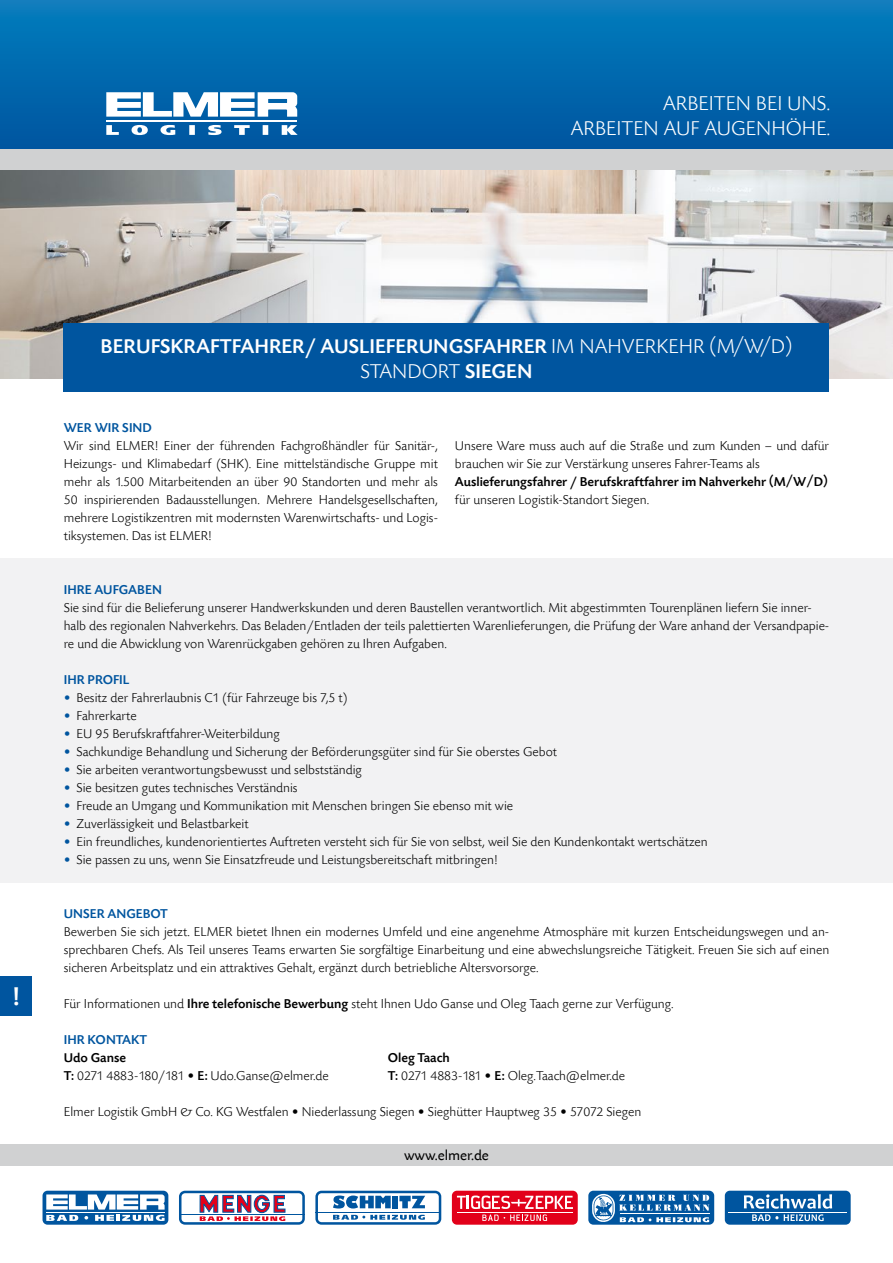
<style>
.page{position:relative;width:893px;height:1263px;background:#fff}
.page>*{position:absolute;margin:0;border:0;box-sizing:border-box;transform-origin:0 0}
.t1{font:500 27px "Today SB";color:#fff}
.t2{font:500 21px/25.2px "Today SB";color:#fff;text-align:center}
.t3{font:300 21px/25.2px "Today SB";color:#fff;text-align:right}
.t4{font:15px "Today SB";color:#000}
.t5{font:300 13.5px/18px "Today SB";color:#000;text-align:justify}
.t6{font:500 13.5px "Today SB";color:#000}
.t7{font:500 13.5px "Today SB";color:#00559f}
.s1{font-weight:300}
.s2{color:#00559f}
.s3{font-weight:500}
</style>
<div class="page">
<img style="left:0;top:170px;width:893px;height:208px">
<div style="left:0;top:1144px;width:893px;height:21px;background:#d0d1d2"></div>
<div style="left:0;top:149px;width:893px;height:21px;background:#d0d1d2"></div>
<div style="left:0;top:0;width:893px;height:149px;background:linear-gradient(to bottom,#057ebe,#00559f)"></div>
<div style="left:64px;top:323px;width:765px;height:69px;background:#00559f"></div>
<svg style="left:43px;top:1191px;width:125px;height:34px"></svg>
<hr style="left:46px;top:1211px;width:119px;height:1px;background:#fff">
<svg style="left:179px;top:1191px;width:126px;height:34px"></svg>
<svg style="left:315px;top:1191px;width:126px;height:34px"></svg>
<hr style="left:315px;top:1212px;width:126px;height:1px;background:#00559f">
<svg style="left:588px;top:1191px;width:126px;height:34px;background:#4180b7"></svg>
<hr style="left:620px;top:1213px;width:89px;height:1px;background:#fff">
<svg style="left:725px;top:1191px;width:126px;height:34px;background:#3477b2"></svg>
<svg style="left:452px;top:1191px;width:126px;height:34px;background:#e8394d"></svg>
<hr style="left:457px;top:1211px;width:116px;height:1px;background:#fff">
<div style="left:0;top:976px;width:32px;height:40px;background:#00559f"></div>
<div style="left:0;top:558px;width:893px;height:324px;background:#f2f2f3"></div>
<svg style="left:106px;top:92px;width:191px;height:25px"></svg>
<hr style="left:106px;top:120px;width:191px;height:1px;background:#fff">
<svg style="left:106px;top:125px;width:192px;height:10px"></svg>
<h2 class="t3" style="left:571px;top:91px;width:261px">ARBEITEN BEI UNS.<br>ARBEITEN AUF AUGENHÖHE.</h2>
<h1 class="t1" style="left:12px;top:982px;width:9px">!</h1>
<h2 class="t2" style="left:101px;top:334px;width:693px">BERUFSKRAFTFAHRER/ AUSLIEFERUNGSFAHRER <span class="s1">IM NAHVERKEHR (M/W/D)<br>STANDORT</span> SIEGEN</h2>
<p class="t7" style="left:64px;top:420px;width:90px">WER WIR SIND</p>
<p class="t5" style="left:64px;top:437px;width:376px">Wir sind ELMER! Einer der führenden Fachgroßhändler für Sanitär-, Heizungs- und Klimabedarf (SHK). Eine mittelständische Gruppe mit mehr als 1.500 Mitarbeitenden an über 90 Standorten und mehr als 50 inspirierenden Badausstellungen. Mehrere Handelsgesellschaften, mehrere Logistikzentren mit modernsten Warenwirtschafts- und Logis&shy;tiksystemen. Das ist ELMER!</p>
<p class="t5" style="left:455px;top:437px;width:376px">Unsere Ware muss auch auf die Straße und zum Kunden – und dafür brauchen wir Sie zur Verstärkung unseres Fahrer-Teams als</p>
<p class="t6" style="left:455px;top:474px;width:374px">Auslieferungsfahrer / Berufskraftfahrer im Nahverkehr (M/W/D)</p>
<p class="t5" style="left:455px;top:491px;width:196px">für unseren Logistik-Standort Siegen.</p>
<p class="t7" style="left:64px;top:582px;width:100px">IHRE AUFGABEN</p>
<p class="t5" style="left:64px;top:599px;width:767px;text-align:left">Sie sind für die Belieferung unserer Handwerkskunden und deren Baustellen verantwortlich. Mit abgestimmten Tourenplänen liefern Sie inner&shy;halb des regionalen Nahverkehrs. Das Beladen/Entladen der teils palettierten Warenlieferungen, die Prüfung der Ware anhand der Versandpapie&shy;re und die Abwicklung von Warenrückgaben gehören zu Ihren Aufgaben.</p>
<p class="t7" style="left:64px;top:672px;width:67px">IHR PROFIL</p>
<p class="t5" style="left:64px;top:689px;width:285px"><span class="s2">•</span> Besitz der Fahrerlaubnis C1 (für Fahrzeuge bis 7,5 t)</p>
<p class="t5" style="left:64px;top:707px;width:74px"><span class="s2">•</span> Fahrerkarte</p>
<p class="t5" style="left:64px;top:725px;width:217px"><span class="s2">•</span> EU 95 Berufskraftfahrer-Weiterbildung</p>
<p class="t5" style="left:64px;top:743px;width:495px"><span class="s2">•</span> Sachkundige Behandlung und Sicherung der Beförderungsgüter sind für Sie oberstes Gebot</p>
<p class="t5" style="left:64px;top:761px;width:300px"><span class="s2">•</span> Sie arbeiten verantwortungsbewusst und selbstständig</p>
<p class="t5" style="left:64px;top:779px;width:235px"><span class="s2">•</span> Sie besitzen gutes technisches Verständnis</p>
<p class="t5" style="left:64px;top:797px;width:451px"><span class="s2">•</span> Freude an Umgang und Kommunikation mit Menschen bringen Sie ebenso mit wie</p>
<p class="t5" style="left:64px;top:815px;width:186px"><span class="s2">•</span> Zuverlässigkeit und Belastbarkeit</p>
<p class="t5" style="left:64px;top:833px;width:645px"><span class="s2">•</span> Ein freundliches, kundenorientiertes Auftreten versteht sich für Sie von selbst, weil Sie den Kundenkontakt wertschätzen</p>
<p class="t5" style="left:64px;top:851px;width:435px"><span class="s2">•</span> Sie passen zu uns, wenn Sie Einsatzfreude und Leistungsbereitschaft mitbringen!</p>
<p class="t7" style="left:64px;top:906px;width:106px">UNSER ANGEBOT</p>
<p class="t5" style="left:64px;top:923px;width:767px">Bewerben Sie sich jetzt. ELMER bietet Ihnen ein modernes Umfeld und eine angenehme Atmosphäre mit kurzen Entscheidungswegen und an&shy;sprechbaren Chefs. Als Teil unseres Teams erwarten Sie sorgfältige Einarbeitung und eine abwechslungsreiche Tätigkeit. Freuen Sie sich auf einen sicheren Arbeitsplatz und ein attraktives Gehalt, ergänzt durch betriebliche Altersvorsorge.</p>
<p class="t5" style="left:64px;top:995px;width:611px">Für Informationen und <span class="s3">Ihre telefonische Bewerbung</span> steht Ihnen Udo Ganse und Oleg Taach gerne zur Verfügung.</p>
<p class="t7" style="left:64px;top:1032px;width:85px">IHR KONTAKT</p>
<p class="t6" style="left:64px;top:1050px;width:64px">Udo Ganse</p>
<p class="t6" style="left:388px;top:1050px;width:63px">Oleg Taach</p>
<p class="t5" style="left:64px;top:1067px;width:267px"><span class="s3">T:</span> 0271 4883-180/181 • <span class="s3">E:</span> Udo.Ganse@elmer.de</p>
<p class="t5" style="left:388px;top:1067px;width:239px"><span class="s3">T:</span> 0271 4883-181 • <span class="s3">E:</span> Oleg.Taach@elmer.de</p>
<p class="t5" style="left:64px;top:1103px;width:579px">Elmer Logistik GmbH &amp; Co. KG Westfalen • Niederlassung Siegen • Sieghütter Hauptweg 35 • 57072 Siegen</p>
<p class="t4" style="left:404px;top:1147px;width:86px">www.elmer.de</p>
</div>
